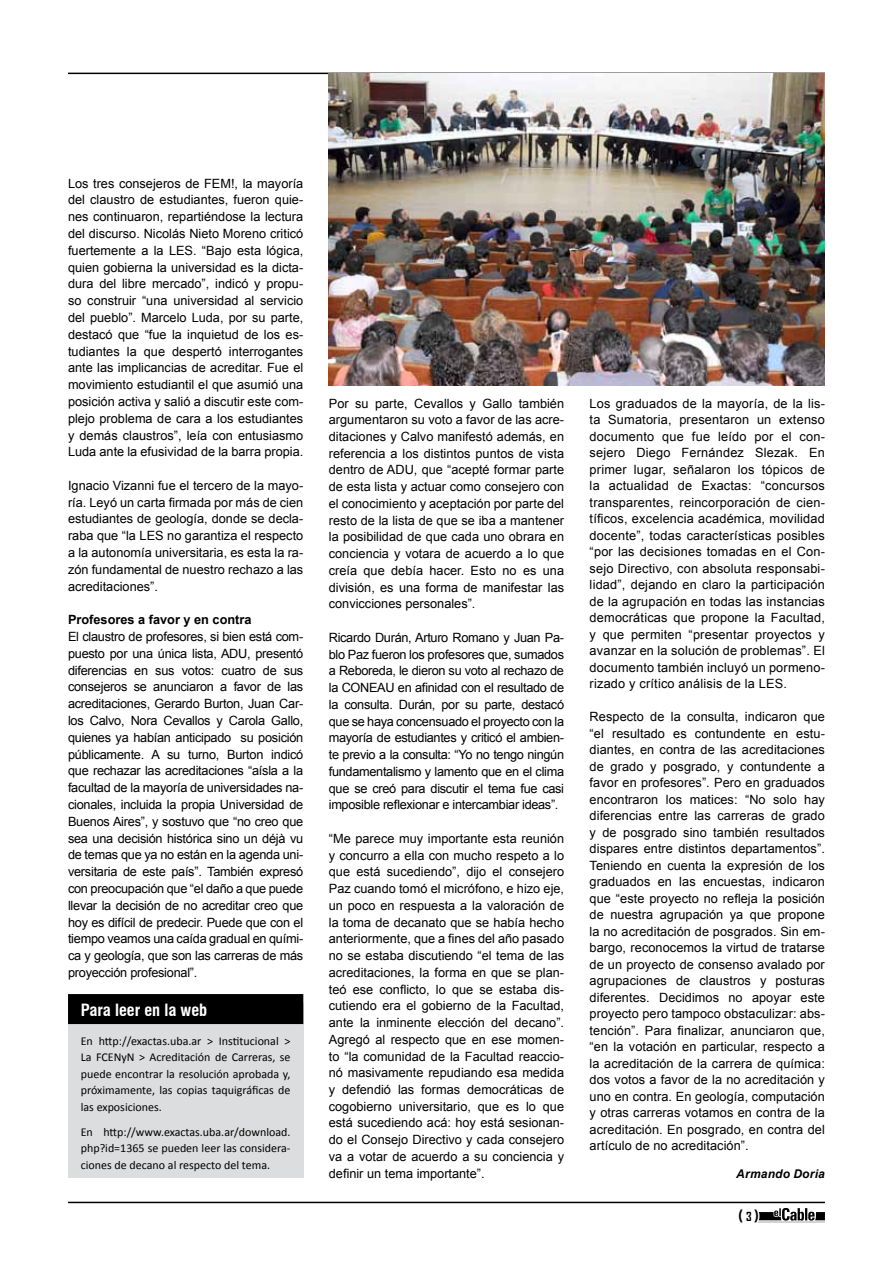
<style>
.page{position:relative;width:893px;height:1263px;background:#fff}
.page>*{position:absolute;margin:0;border:0;box-sizing:border-box;transform-origin:0 0}
.t1{font:700 condensed 16.5px "Swiss 721 BT";color:#fff}
.t2{font:700 15px "Agency FB";color:#000}
.t3{font:12.75px/16.8px "Arial";color:#000;text-align:justify}
.t4{font:700 12.75px "Arial";color:#000}
.t5{font:12px/16.5px "Calibri";color:#000;text-align:justify}
.t6{font:italic 700 12px "Arial";letter-spacing:.015em;color:#000}
.s1{font-size:12px}
</style>
<div class="page">
<hr style="left:68px;top:1202px;width:757px;height:1px;background:#000">
<hr style="left:68px;top:73px;width:757px;height:1px;background:#000">
<svg style="left:736px;top:1201px;width:89px;height:22px"></svg>
<img style="left:329px;top:74px;width:496px;height:312px">
<div style="left:68px;top:1003px;width:235px;height:175px;background:#dcddde"></div>
<div style="left:68px;top:994px;width:235px;height:30px;background:#000"></div>
<p class="t3" style="left:68px;top:175px;width:237px">Los tres consejeros de FEM!, la mayoría del claustro de estudiantes, fueron quie&shy;nes continuaron, repartiéndose la lectura del discurso. Nicolás Nieto Moreno criticó fuertemente a la LES. “Bajo esta lógica, quien gobierna la universidad es la dicta&shy;dura del libre mercado”, indicó y propu&shy;so construir “una universidad al servicio del pueblo”. Marcelo Luda, por su parte, destacó que “fue la inquietud de los es&shy;tudiantes la que despertó interrogantes ante las implicancias de acreditar. Fue el movimiento estudiantil el que asumió una posición activa y salió a discutir este com&shy;plejo problema de cara a los estudiantes y demás claustros”, leía con entusiasmo Luda ante la efusividad de la barra propia.</p>
<p class="t3" style="left:68px;top:477px;width:237px">Ignacio Vizanni fue el tercero de la mayo&shy;ría. Leyó un carta firmada por más de cien estudiantes de geología, donde se decla&shy;raba que “la LES no garantiza el respecto a la autonomía universitaria, es esta la ra&shy;zón fundamental de nuestro rechazo a las acreditaciones”.</p>
<p class="t4" style="left:68px;top:611px;width:185px">Profesores a favor y en contra</p>
<p class="t3" style="left:68px;top:628px;width:237px">El claustro de profesores, si bien está com&shy;puesto por una única lista, ADU, presentó diferencias en sus votos: cuatro de sus consejeros se anunciaron a favor de las acreditaciones, Gerardo Burton, Juan Car&shy;los Calvo, Nora Cevallos y Carola Gallo, quienes ya habían anticipado su posición públicamente. A su turno, Burton indicó que rechazar las acreditaciones “aísla a la facultad de la mayoría de universidades na&shy;cionales, incluida la propia Universidad de Buenos Aires”, y sostuvo que “no creo que sea una decisión histórica sino un déjà vu de temas que ya no están en la agenda uni&shy;versitaria de este país”. También expresó con preocupación que “el daño a que puede llevar la decisión de no acreditar creo que hoy es difícil de predecir. Puede que con el tiempo veamos una caída gradual en quími&shy;ca y geología, que son las carreras de más proyección profesional”.</p>
<p class="t1" style="left:81px;top:1000px;width:128px">Para leer en la web</p>
<p class="t5" style="left:81px;top:1032px;width:211px">En http://exactas.uba.ar &gt; Institucional &gt; La FCENyN &gt; Acreditación de Carreras, se puede encontrar la resolución aprobada y, próximamente, las copias taquigráficas de las exposiciones.</p>
<p class="t5" style="left:81px;top:1123px;width:211px">En http://www.exactas.uba.ar/download. php?id=1365 se pueden leer las considera&shy;ciones de decano al respecto del tema.</p>
<p class="t3" style="left:329px;top:395px;width:237px">Por su parte, Cevallos y Gallo también argumentaron su voto a favor de las acre&shy;ditaciones y Calvo manifestó además, en referencia a los distintos puntos de vista dentro de ADU, que “acepté formar parte de esta lista y actuar como consejero con el conocimiento y aceptación por parte del resto de la lista de que se iba a mantener la posibilidad de que cada uno obrara en conciencia y votara de acuerdo a lo que creía que debía hacer. Esto no es una división, es una forma de manifestar las convicciones personales”.</p>
<p class="t3" style="left:329px;top:629px;width:237px">Ricardo Durán, Arturo Romano y Juan Pa&shy;blo Paz fueron los profesores que, sumados a Reboreda, le dieron su voto al rechazo de la CONEAU en afinidad con el resultado de la consulta. Durán, por su parte, destacó que se haya concensuado el proyecto con la mayoría de estudiantes y criticó el ambien&shy;te previo a la consulta: “Yo no tengo ningún fundamentalismo y lamento que en el clima que se creó para discutir el tema fue casi imposible reflexionar e intercambiar ideas”.</p>
<p class="t3" style="left:329px;top:830px;width:237px">“Me parece muy importante esta reunión y concurro a ella con mucho respeto a lo que está sucediendo”, dijo el consejero Paz cuando tomó el micrófono, e hizo eje, un poco en respuesta a la valoración de la toma de decanato que se había hecho anteriormente, que a fines del año pasado no se estaba discutiendo “el tema de las acreditaciones, la forma en que se plan&shy;teó ese conflicto, lo que se estaba dis&shy;cutiendo era el gobierno de la Facultad, ante la inminente elección del decano”.<br>Agregó al respecto que en ese momen&shy;to “la comunidad de la Facultad reaccio&shy;nó masivamente repudiando esa medida y defendió las formas democráticas de cogobierno universitario, que es lo que está sucediendo acá: hoy está sesionan&shy;do el Consejo Directivo y cada consejero va a votar de acuerdo a su conciencia y definir un tema importante”.</p>
<p class="t3" style="left:590px;top:395px;width:237px">Los graduados de la mayoría, de la lis&shy;ta Sumatoria, presentaron un extenso documento que fue leído por el con&shy;sejero Diego Fernández Slezak. En primer lugar, señalaron los tópicos de la actualidad de Exactas: “concursos transparentes, reincorporación de cien&shy;tíficos, excelencia académica, movilidad docente”, todas características posibles “por las decisiones tomadas en el Con&shy;sejo Directivo, con absoluta responsabi&shy;lidad”, dejando en claro la participación de la agrupación en todas las instancias democráticas que propone la Facultad, y que permiten “presentar proyectos y avanzar en la solución de problemas”. El documento también incluyó un pormeno&shy;rizado y crítico análisis de la LES.</p>
<p class="t3" style="left:590px;top:708px;width:237px">Respecto de la consulta, indicaron que “el resultado es contundente en estu&shy;diantes, en contra de las acreditaciones de grado y posgrado, y contundente a favor en profesores”. Pero en graduados encontraron los matices: “No solo hay diferencias entre las carreras de grado y de posgrado sino también resultados dispares entre distintos departamentos”.<br>Teniendo en cuenta la expresión de los graduados en las encuestas, indicaron que “este proyecto no refleja la posición de nuestra agrupación ya que propone la no acreditación de posgrados. Sin em&shy;bargo, reconocemos la virtud de tratarse de un proyecto de consenso avalado por agrupaciones de claustros y posturas diferentes. Decidimos no apoyar este proyecto pero tampoco obstaculizar: abs&shy;tención”. Para finalizar, anunciaron que, “en la votación en particular, respecto a la acreditación de la carrera de química: dos votos a favor de la no acreditación y uno en contra. En geología, computación y otras carreras votamos en contra de la acreditación. En posgrado, en contra del artículo de no acreditación”.</p>
<p class="t6" style="left:736px;top:1166px;width:90px">Armando Doria</p>
<p class="t2" style="left:738px;top:1206px;width:22px">( <span class="s1">3</span> )</p>
</div>
